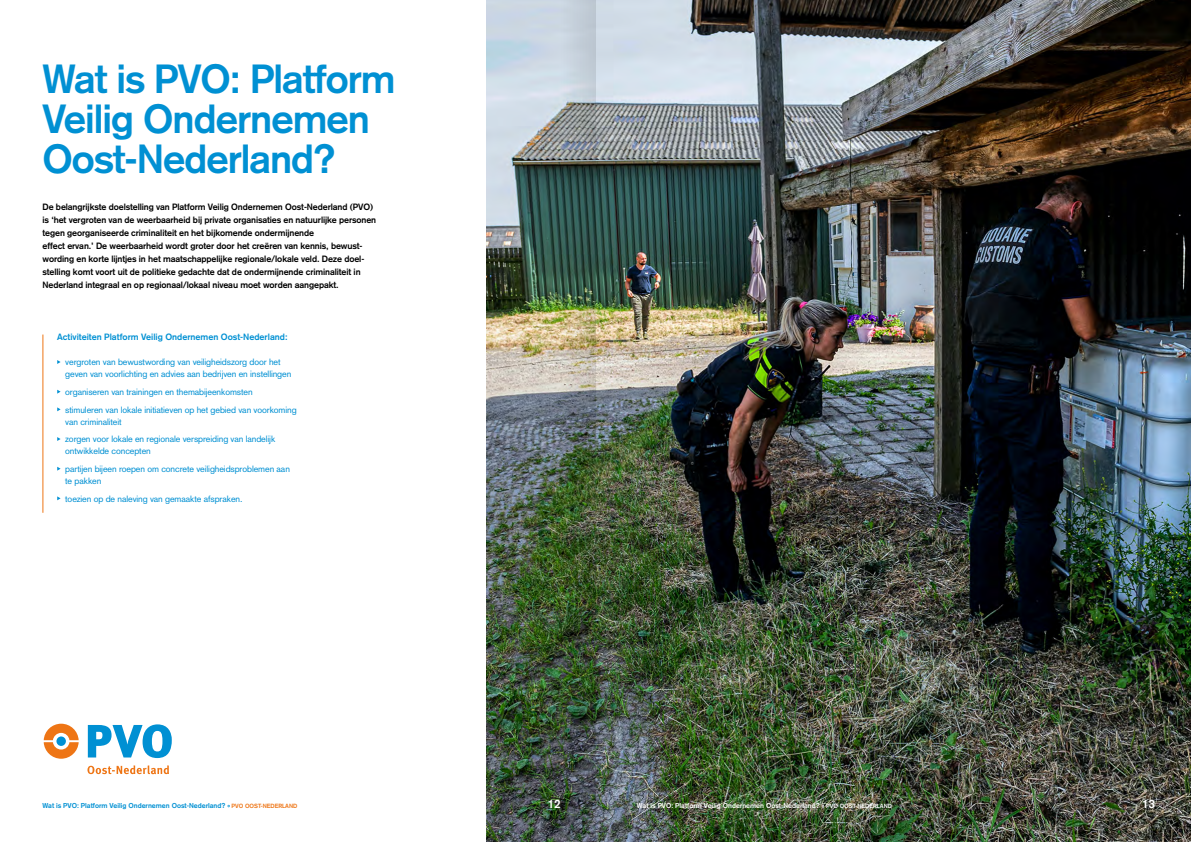
<style>
.page{position:relative;width:1191px;height:842px;background:#fff}
.page>*{position:absolute;margin:0;border:0;box-sizing:border-box;transform-origin:0 0}
.t1{font:700 40px/40px "Akzidenz Grotesk";letter-spacing:-.025em;color:#0090d3}
.t2{font:700 12px "Akzidenz Grotesk";color:#fff}
.t3{font:700 9px/13px "Akzidenz Grotesk";letter-spacing:-.01em;color:#000}
.t4{font:9px/17.7px "Akzidenz Grotesk";letter-spacing:-.01em;color:#0090d3}
.t5{font:700 9px "Akzidenz Grotesk";color:#0090d3}
.t6{font:700 7px "Akzidenz Grotesk";color:#0090d3}
.t7{font:700 7px "Akzidenz Grotesk";color:#fff}
.s1{font-size:6px;color:#ee7515}
.s2{font-size:6px}
</style>
<div class="page">
<svg style="left:87px;top:765px;width:82px;height:9px"></svg>
<svg style="left:44px;top:724px;width:35px;height:35px"></svg>
<svg style="left:56px;top:736px;width:10px;height:10px"></svg>
<svg style="left:88px;top:724px;width:84px;height:34px"></svg>
<svg style="left:57px;top:360px;width:4px;height:4px"></svg>
<svg style="left:57px;top:437px;width:4px;height:4px"></svg>
<hr style="left:43px;top:335px;width:1px;height:178px;background:#ee7515">
<img style="left:487px;top:0;width:704px;height:842px">
<img style="left:559px;top:0;width:36px;height:842px">
<img style="left:595px;top:0;width:34px;height:842px">
<h1 class="t1" style="left:43px;top:59px;width:355px">Wat is PVO: Platform<br>Veilig Ondernemen<br>Oost-Nederland?</h1>
<p class="t3" style="left:43px;top:201px;width:335px">De belangrijkste doelstelling van Platform Veilig Ondernemen Oost-Nederland (PVO) is ‘het vergroten van de weerbaarheid bij private organisaties en natuurlijke personen tegen georganiseerde criminaliteit en het bijkomende ondermijnende<br>effect ervan.’ De weerbaarheid wordt groter door het creëren van kennis, bewust&shy;wording en korte lijntjes in het maatschappelijke regionale/lokale veld. Deze doel&shy;stelling komt voort uit de politieke gedachte dat de ondermijnende criminaliteit in Nederland integraal en op regionaal/lokaal niveau moet worden aangepakt.</p>
<p class="t5" style="left:57px;top:332px;width:232px">Activiteiten Platform Veilig Ondernemen Oost-Nederland:</p>
<p class="t4" style="left:65px;top:356px;width:228px;line-height:12px">vergroten van bewustwording van veiligheidszorg door het geven van voorlichting en advies aan bedrijven en instellingen</p>
<p class="t4" style="left:65px;top:383px;width:233px">organiseren van trainingen en themabijeenkomsten<br>stimuleren van lokale initiatieven op het gebied van voorkoming</p>
<p class="t4" style="left:65px;top:413px;width:211px">van criminaliteit<br>zorgen voor lokale en regionale verspreiding van landelijk</p>
<p class="t4" style="left:65px;top:442px;width:226px">ontwikkelde concepten<br>partijen bijeen roepen om concrete veiligheidsproblemen aan</p>
<p class="t4" style="left:65px;top:472px;width:179px">te pakken<br>toezien op de naleving van gemaakte afspraken.</p>
<p class="t6" style="left:43px;top:802px;width:256px">Wat is PVO: Platform Veilig Ondernemen Oost-Nederland? <span class="s1">PVO OOST-NEDERLAND</span></p>
<h2 class="t2" style="left:547px;top:797px;width:15px">12</h2>
<p class="t7" style="left:637px;top:802px;width:257px">Wat is PVO: Platform Veilig Ondernemen Oost-Nederland? <span class="s2">PVO OOST-NEDERLAND</span></p>
<h2 class="t2" style="left:1141px;top:797px;width:15px">13</h2>
</div>
